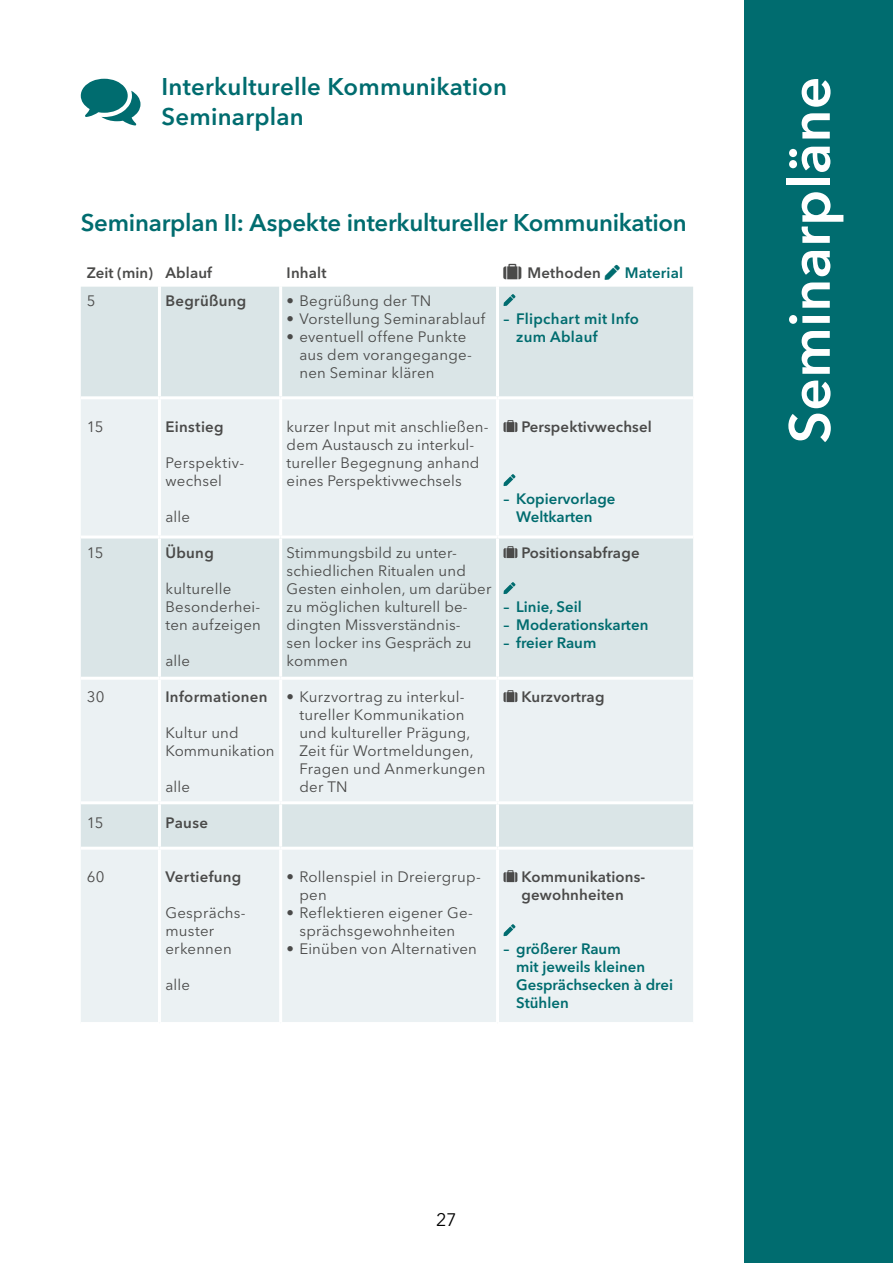
<style>
.page{position:relative;width:893px;height:1263px;background:#fff}
.page>*{position:absolute;margin:0;border:0;box-sizing:border-box;transform-origin:0 0}
.t1{font:600 57px "Avenir Next LT Pro";letter-spacing:.005em;color:#fff}
.t2{font:600 24px/30px "Avenir Next LT Pro";letter-spacing:-.005em;color:#006c6f}
.t3{font:18px "Avenir Next LT Pro";color:#000}
.TAB_GRAU_METHODE{font:15px/18px "Avenir Next LT Pro";letter-spacing:.01em;color:#4a4a49}
.Head1{font:600 15px/18px "Avenir Next LT Pro";color:#006c6f}
.Fliesstext{font:15px/18px "Avenir Next LT Pro";letter-spacing:.015em;color:#4a4a49}
.TAB_GRAU_METHODE-2{font:600 15px/18px "Avenir Next LT Pro";letter-spacing:.01em;color:#4a4a49}
.Fliesstext-2{font:600 15px "Avenir Next LT Pro";letter-spacing:.02em;color:#4a4a49}
.Head1-2{font:600 15px "Avenir Next LT Pro";letter-spacing:.01em;color:#4a4a49}
.Head1-3{font:600 15px/18px "Avenir Next LT Pro";letter-spacing:.02em;color:#006c6f}
.Tabelle_Methode_grau{font:600 15px "Avenir Next LT Pro";letter-spacing:.02em;color:#4a4a49}
</style>
<div class="page">
<svg style="left:81px;top:79px;width:59px;height:47px"></svg>
<div style="left:744px;top:0;width:149px;height:1263px;background:#006c6f"></div>
<div style="left:81px;top:287px;width:612px;height:109px;background:#dae5e7"></div>
<svg style="left:81px;top:399px;width:612px;height:623px;background:#e5edef"></svg>
<hr style="left:158px;top:287px;width:3px;height:109px;background:#fff">
<hr style="left:279px;top:287px;width:3px;height:109px;background:#fff">
<hr style="left:496px;top:287px;width:3px;height:109px;background:#fff">
<hr style="left:158px;top:399px;width:3px;height:136px;background:#fff">
<hr style="left:279px;top:399px;width:3px;height:136px;background:#fff">
<hr style="left:496px;top:399px;width:3px;height:136px;background:#fff">
<hr style="left:81px;top:535px;width:78px;height:3px;background:#fff">
<hr style="left:159px;top:535px;width:122px;height:3px;background:#fff">
<hr style="left:158px;top:538px;width:3px;height:139px;background:#fff">
<hr style="left:281px;top:535px;width:216px;height:3px;background:#fff">
<hr style="left:279px;top:538px;width:3px;height:139px;background:#fff">
<hr style="left:497px;top:535px;width:196px;height:3px;background:#fff">
<hr style="left:496px;top:538px;width:3px;height:139px;background:#fff">
<hr style="left:81px;top:677px;width:78px;height:3px;background:#fff">
<hr style="left:159px;top:677px;width:122px;height:3px;background:#fff">
<hr style="left:158px;top:680px;width:3px;height:121px;background:#fff">
<hr style="left:281px;top:677px;width:216px;height:3px;background:#fff">
<hr style="left:279px;top:680px;width:3px;height:121px;background:#fff">
<hr style="left:497px;top:677px;width:196px;height:3px;background:#fff">
<hr style="left:496px;top:680px;width:3px;height:121px;background:#fff">
<hr style="left:81px;top:801px;width:78px;height:3px;background:#fff">
<hr style="left:159px;top:801px;width:122px;height:3px;background:#fff">
<hr style="left:158px;top:804px;width:3px;height:43px;background:#fff">
<hr style="left:281px;top:801px;width:216px;height:3px;background:#fff">
<hr style="left:279px;top:804px;width:3px;height:43px;background:#fff">
<hr style="left:497px;top:801px;width:196px;height:3px;background:#fff">
<hr style="left:496px;top:804px;width:3px;height:43px;background:#fff">
<hr style="left:81px;top:847px;width:78px;height:3px;background:#fff">
<hr style="left:159px;top:847px;width:122px;height:3px;background:#fff">
<hr style="left:158px;top:850px;width:3px;height:172px;background:#fff">
<hr style="left:281px;top:847px;width:216px;height:3px;background:#fff">
<hr style="left:279px;top:850px;width:3px;height:172px;background:#fff">
<hr style="left:497px;top:847px;width:196px;height:3px;background:#fff">
<hr style="left:496px;top:850px;width:3px;height:172px;background:#fff">
<svg style="left:503px;top:294px;width:12px;height:12px"></svg>
<svg style="left:503px;top:420px;width:14px;height:12px"></svg>
<svg style="left:503px;top:474px;width:12px;height:12px"></svg>
<svg style="left:503px;top:546px;width:14px;height:12px"></svg>
<svg style="left:503px;top:582px;width:12px;height:12px"></svg>
<svg style="left:503px;top:690px;width:14px;height:12px"></svg>
<svg style="left:503px;top:870px;width:14px;height:12px"></svg>
<svg style="left:503px;top:924px;width:12px;height:12px"></svg>
<h2 class="t2" style="left:162px;top:71px;width:347px">Interkulturelle Kommunikation<br>Seminarplan</h2>
<p class="t2" style="left:81px;top:207px;width:608px">Seminarplan II: Aspekte interkultureller Kommunikation</p>
<p class="Head1-2" style="left:87px;top:264px;width:68px">Zeit (min)</p>
<p class="Head1-2" style="left:165px;top:264px;width:48px">Ablauf</p>
<p class="Head1-2" style="left:287px;top:264px;width:41px">Inhalt</p>
<p class="Head1-2" style="left:528px;top:264px;width:75px">Methoden</p>
<p class="Head1" style="left:625px;top:264px;width:60px">Material</p>
<p class="Fliesstext" style="left:87px;top:292px;width:10px">5</p>
<p class="Fliesstext-2" style="left:165px;top:292px;width:82px">Begrüßung</p>
<p class="TAB_GRAU_METHODE" style="left:287px;top:292px;width:146px">• Begrüßung der TN</p>
<p class="TAB_GRAU_METHODE" style="left:287px;top:310px;width:200px">• Vorstellung Seminarablauf</p>
<p class="TAB_GRAU_METHODE" style="left:299px;top:328px;width:174px;text-indent:-13px">• eventuell offene Punkte aus dem vorangegange&shy;nen Seminar klären</p>
<p class="Head1-3" style="left:516px;top:310px;width:124px;text-indent:-13px">– Flipchart mit Info zum Ablauf</p>
<p class="Fliesstext" style="left:87px;top:418px;width:18px">15</p>
<p class="Tabelle_Methode_grau" style="left:165px;top:418px;width:60px">Einstieg</p>
<p class="Fliesstext" style="left:165px;top:454px;width:80px">Perspektiv&shy;wechsel</p>
<p class="Fliesstext" style="left:165px;top:508px;width:26px">alle</p>
<p class="Fliesstext" style="left:87px;top:544px;width:18px">15</p>
<p class="Fliesstext-2" style="left:165px;top:544px;width:50px">Übung</p>
<p class="Fliesstext" style="left:165px;top:580px;width:97px">kulturelle<br>Besonderhei&shy;ten aufzeigen</p>
<p class="Fliesstext" style="left:165px;top:652px;width:26px">alle</p>
<p class="Fliesstext" style="left:87px;top:688px;width:19px">30</p>
<p class="Fliesstext-2" style="left:165px;top:688px;width:104px">Informationen</p>
<p class="Fliesstext" style="left:165px;top:724px;width:111px">Kultur und<br>Kommunikation</p>
<p class="Fliesstext" style="left:165px;top:778px;width:26px">alle</p>
<p class="Fliesstext" style="left:87px;top:814px;width:18px">15</p>
<p class="Fliesstext-2" style="left:165px;top:814px;width:44px">Pause</p>
<p class="TAB_GRAU_METHODE" style="left:287px;top:418px;width:203px">kurzer Input mit anschließen&shy;dem Austausch zu interkul&shy;tureller Begegnung anhand eines Perspektivwechsels</p>
<p class="TAB_GRAU_METHODE-2" style="left:521px;top:418px;width:132px">Perspektivwechsel</p>
<p class="Head1" style="left:516px;top:490px;width:101px;text-indent:-13px">– Kopiervorlage<br>Weltkarten</p>
<p class="TAB_GRAU_METHODE" style="left:287px;top:544px;width:206px">Stimmungsbild zu unter&shy;schiedlichen Ritualen und<br>Gesten einholen, um darüber zu möglichen kulturell be&shy;dingten Missverständnis-<br>sen locker ins Gespräch zu kommen</p>
<p class="TAB_GRAU_METHODE-2" style="left:521px;top:544px;width:120px">Positionsabfrage</p>
<p class="Head1" style="left:503px;top:598px;width:80px">– Linie, Seil</p>
<p class="Head1" style="left:503px;top:616px;width:146px">– Moderationskarten</p>
<p class="Head1" style="left:503px;top:634px;width:94px">– freier Raum</p>
<p class="TAB_GRAU_METHODE" style="left:299px;top:688px;width:188px;text-indent:-13px">• Kurzvortrag zu interkul&shy;tureller Kommunikation und kultureller Prägung,<br>Zeit für Wortmeldungen,<br>Fragen und Anmerkungen der TN</p>
<p class="TAB_GRAU_METHODE-2" style="left:521px;top:688px;width:85px">Kurzvortrag</p>
<p class="Fliesstext" style="left:87px;top:868px;width:19px">60</p>
<p class="Fliesstext-2" style="left:165px;top:868px;width:78px">Vertiefung</p>
<p class="Fliesstext" style="left:165px;top:904px;width:82px">Gesprächs&shy;muster erkennen</p>
<p class="Fliesstext" style="left:165px;top:976px;width:26px">alle</p>
<p class="TAB_GRAU_METHODE" style="left:299px;top:868px;width:183px;text-indent:-13px">• Rollenspiel in Dreiergrup&shy;pen</p>
<p class="TAB_GRAU_METHODE" style="left:287px;top:904px;width:188px;text-align:center">• Reflektieren eigener Ge&shy;sprächsgewohnheiten</p>
<p class="TAB_GRAU_METHODE" style="left:287px;top:940px;width:192px">• Einüben von Alternativen</p>
<p class="TAB_GRAU_METHODE-2" style="left:521px;top:868px;width:124px">Kommunikations&shy;gewohnheiten</p>
<p class="Head1" style="left:516px;top:940px;width:158px;text-indent:-13px">– größerer Raum<br>mit jeweils kleinen<br>Gesprächsecken à drei<br>Stühlen</p>
<p class="t3" style="left:436px;top:1208px;width:22px">27</p>
<h1 class="t1" style="left:775px;top:444px;width:369px;rotate:-90deg">Seminarpläne</h1>
</div>
